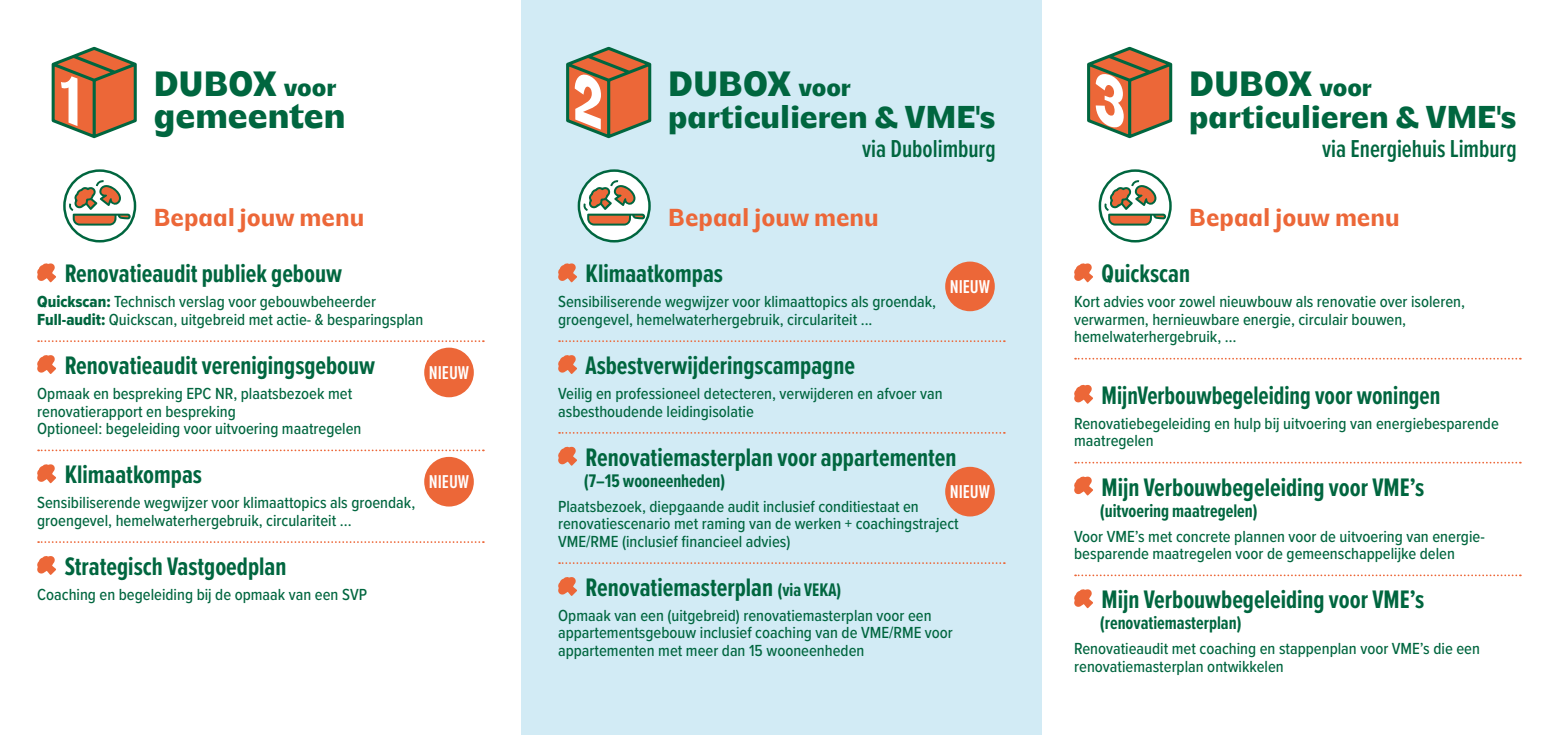
<style>
.page{position:relative;width:1553px;height:735px;background:#fff}
.page>*{position:absolute;margin:0;border:0;box-sizing:border-box;transform-origin:0 0}
.t1{font:700 35px/31.5px "Venice Blvd";letter-spacing:-.005em;color:#00663f}
.t2{font:700 31.5px "Venice Blvd";color:#00663f}
.t3{font:700 26.25px "Proxima Nova Ex Cn";color:#00663f}
.t4{font:700 26.25px "Proxima Nova Ex Cn";color:#00663f;scale:.96 1}
.t5{font:600 25.38px "Proxima Nova Ex Cn";color:#00663f}
.t6{font:600 24.5px "Venice Blvd";color:#ec6738}
.t7{font:600 19.25px "Proxima Nova Ex Cn";color:#fff}
.t8{font:700 18.9px "Proxima Nova Ex Cn";color:#00663f}
.t9{font:500 16.62px/17.5px "Proxima Nova Cond";color:#00663f}
.s1{font-size:24.5px}
.s2{font-family:"Proxima Nova Cond Extrabld";font-weight:400}
.s3{font-size:18.9px}
</style>
<div class="page">
<svg style="left:64px;top:170px;width:71px;height:71px"></svg>
<div style="left:63px;top:169px;width:73px;height:73px;border:2px solid #00663f;border-radius:50%"></div>
<svg style="left:68px;top:179px;width:63px;height:46px"></svg>
<svg style="left:1074px;top:263px;width:19px;height:19px"></svg>
<svg style="left:1075px;top:357px;width:446px;height:2px"></svg>
<svg style="left:1074px;top:384px;width:19px;height:20px"></svg>
<svg style="left:1075px;top:461px;width:446px;height:2px"></svg>
<svg style="left:1074px;top:476px;width:19px;height:19px"></svg>
<svg style="left:1075px;top:574px;width:446px;height:2px"></svg>
<svg style="left:1074px;top:589px;width:19px;height:19px"></svg>
<div style="left:521px;top:0;width:521px;height:734px;background:#d2ebf5"></div>
<svg style="left:37px;top:263px;width:19px;height:19px"></svg>
<svg style="left:38px;top:340px;width:446px;height:2px"></svg>
<svg style="left:37px;top:355px;width:19px;height:19px"></svg>
<svg style="left:38px;top:449px;width:446px;height:2px"></svg>
<svg style="left:37px;top:464px;width:19px;height:19px"></svg>
<svg style="left:38px;top:541px;width:446px;height:1px"></svg>
<svg style="left:37px;top:556px;width:19px;height:19px"></svg>
<svg style="left:52px;top:47px;width:85px;height:91px"></svg>
<svg style="left:566px;top:47px;width:85px;height:91px"></svg>
<svg style="left:1087px;top:47px;width:85px;height:91px"></svg>
<svg style="left:558px;top:263px;width:19px;height:19px"></svg>
<svg style="left:559px;top:340px;width:446px;height:2px"></svg>
<svg style="left:558px;top:355px;width:19px;height:19px"></svg>
<svg style="left:559px;top:432px;width:446px;height:1px"></svg>
<svg style="left:558px;top:446px;width:19px;height:19px"></svg>
<svg style="left:559px;top:562px;width:446px;height:1px"></svg>
<svg style="left:558px;top:577px;width:19px;height:19px"></svg>
<svg style="left:579px;top:170px;width:70px;height:71px"></svg>
<div style="left:578px;top:169px;width:73px;height:73px;border:2px solid #00663f;border-radius:50%"></div>
<svg style="left:577px;top:171px;width:68px;height:54px;background:#bbbcab"></svg>
<svg style="left:1100px;top:170px;width:70px;height:71px"></svg>
<div style="left:1098px;top:169px;width:73px;height:73px;border:2px solid #00663f;border-radius:50%"></div>
<svg style="left:1103px;top:179px;width:63px;height:46px"></svg>
<div style="left:424px;top:456px;width:50px;height:50px;background:#ec6738;border-radius:50%"></div>
<div style="left:945px;top:261px;width:50px;height:50px;background:#ec6738;border-radius:50%"></div>
<div style="left:945px;top:466px;width:50px;height:50px;background:#ec6738;border-radius:50%"></div>
<div style="left:424px;top:347px;width:50px;height:50px;background:#ec6738;border-radius:50%"></div>
<h1 class="t1" style="left:154px;top:68px;width:193px">DUBOX <span class="s1">voor </span>gemeenten</h1>
<h1 class="t1" style="left:668px;top:68px;width:184px">DUBOX <span class="s1">voor</span></h1>
<h2 class="t2" style="left:668px;top:98px;width:328px">particulieren &amp; VME's</h2>
<h1 class="t1" style="left:1189px;top:68px;width:184px">DUBOX <span class="s1">voor</span></h1>
<h2 class="t2" style="left:1189px;top:98px;width:328px">particulieren &amp; VME's</h2>
<h3 class="t5" style="left:862px;top:130px;width:135px">via Dubolimburg</h3>
<h3 class="t5" style="left:1322px;top:130px;width:196px">via Energiehuis Limburg</h3>
<h3 class="t6" style="left:154px;top:203px;width:212px">Bepaal jouw menu</h3>
<h3 class="t6" style="left:668px;top:203px;width:212px">Bepaal jouw menu</h3>
<h3 class="t6" style="left:1189px;top:203px;width:212px">Bepaal jouw menu</h3>
<h3 class="t3" style="left:65px;top:254px;width:279px">Renovatieaudit publiek gebouw</h3>
<p class="t9" style="left:37px;top:292px;width:388px"><span class="s2">Quickscan:</span> Technisch verslag voor gebouwbeheerder<br><span class="s2">Full-audit:</span> Quickscan, uitgebreid met actie- &amp; besparingsplan</p>
<h3 class="t3" style="left:65px;top:346px;width:312px">Renovatieaudit verenigingsgebouw</h3>
<p class="t9" style="left:37px;top:384px;width:326px">Opmaak en bespreking EPC NR, plaatsbezoek met renovatierapport en bespreking<br>Optioneel: begeleiding voor uitvoering maatregelen</p>
<h3 class="t3" style="left:65px;top:455px;width:139px">Klimaatkompas</h3>
<p class="t9" style="left:37px;top:493px;width:379px">Sensibiliserende wegwijzer voor klimaattopics als groendak, groengevel, hemelwaterhergebruik, circulariteit ...</p>
<h3 class="t3" style="left:65px;top:547px;width:223px">Strategisch Vastgoedplan</h3>
<p class="t9" style="left:37px;top:584px;width:331px">Coaching en begeleiding bij de opmaak van een SVP</p>
<h3 class="t3" style="left:586px;top:254px;width:139px">Klimaatkompas</h3>
<p class="t9" style="left:558px;top:292px;width:379px">Sensibiliserende wegwijzer voor klimaattopics als groendak, groengevel, hemelwaterhergebruik, circulariteit ...</p>
<h3 class="t3" style="left:586px;top:346px;width:271px">Asbestverwijderingscampagne</h3>
<p class="t9" style="left:558px;top:384px;width:386px">Veilig en professioneel detecteren, verwijderen en afvoer van asbesthoudende leidingisolatie</p>
<h3 class="t3" style="left:586px;top:437px;width:372px">Renovatiemasterplan voor appartementen</h3>
<p class="t8" style="left:584px;top:466px;width:143px">(7–15 wooneenheden)</p>
<p class="t9" style="left:558px;top:496px;width:402px">Plaatsbezoek, diepgaande audit inclusief conditiestaat en renovatiescenario met raming van de werken + coachingstraject<br>VME/RME (inclusief financieel advies)</p>
<h3 class="t3" style="left:586px;top:568px;width:257px">Renovatiemasterplan <span class="s3">(via VEKA)</span></h3>
<p class="t9" style="left:558px;top:605px;width:396px">Opmaak van een (uitgebreid) renovatiemasterplan voor een appartementsgebouw inclusief coaching van de VME/RME voor appartementen met meer dan 15 wooneenheden</p>
<h3 class="t3" style="left:1101px;top:254px;width:90px">Quickscan</h3>
<p class="t9" style="left:1074px;top:292px;width:392px">Kort advies voor zowel nieuwbouw als renovatie over isoleren, verwarmen, hernieuwbare energie, circulair bouwen, hemelwaterhergebruik, …</p>
<h3 class="t4" style="left:1101px;top:376px;width:354px">MijnVerbouwbegeleiding voor woningen</h3>
<p class="t9" style="left:1074px;top:413px;width:426px">Renovatiebegeleiding en hulp bij uitvoering van energiebesparende maatregelen</p>
<h3 class="t3" style="left:1101px;top:467px;width:324px">Mijn Verbouwbegeleiding voor VME’s</h3>
<p class="t8" style="left:1100px;top:496px;width:159px">(uitvoering maatregelen)</p>
<p class="t9" style="left:1074px;top:526px;width:412px">Voor VME’s met concrete plannen voor de uitvoering van energie&shy;besparende maatregelen voor de gemeenschappelijke delen</p>
<h3 class="t3" style="left:1101px;top:580px;width:324px">Mijn Verbouwbegeleiding voor VME’s</h3>
<p class="t8" style="left:1100px;top:609px;width:143px">(renovatiemasterplan)</p>
<p class="t9" style="left:1074px;top:639px;width:407px">Renovatieaudit met coaching en stappenplan voor VME’s die een renovatiemasterplan ontwikkelen</p>
<p class="t7" style="left:950px;top:272px;width:42px">NIEUW</p>
<p class="t7" style="left:429px;top:358px;width:42px">NIEUW</p>
<p class="t7" style="left:429px;top:467px;width:42px">NIEUW</p>
<p class="t7" style="left:950px;top:477px;width:42px">NIEUW</p>
</div>
